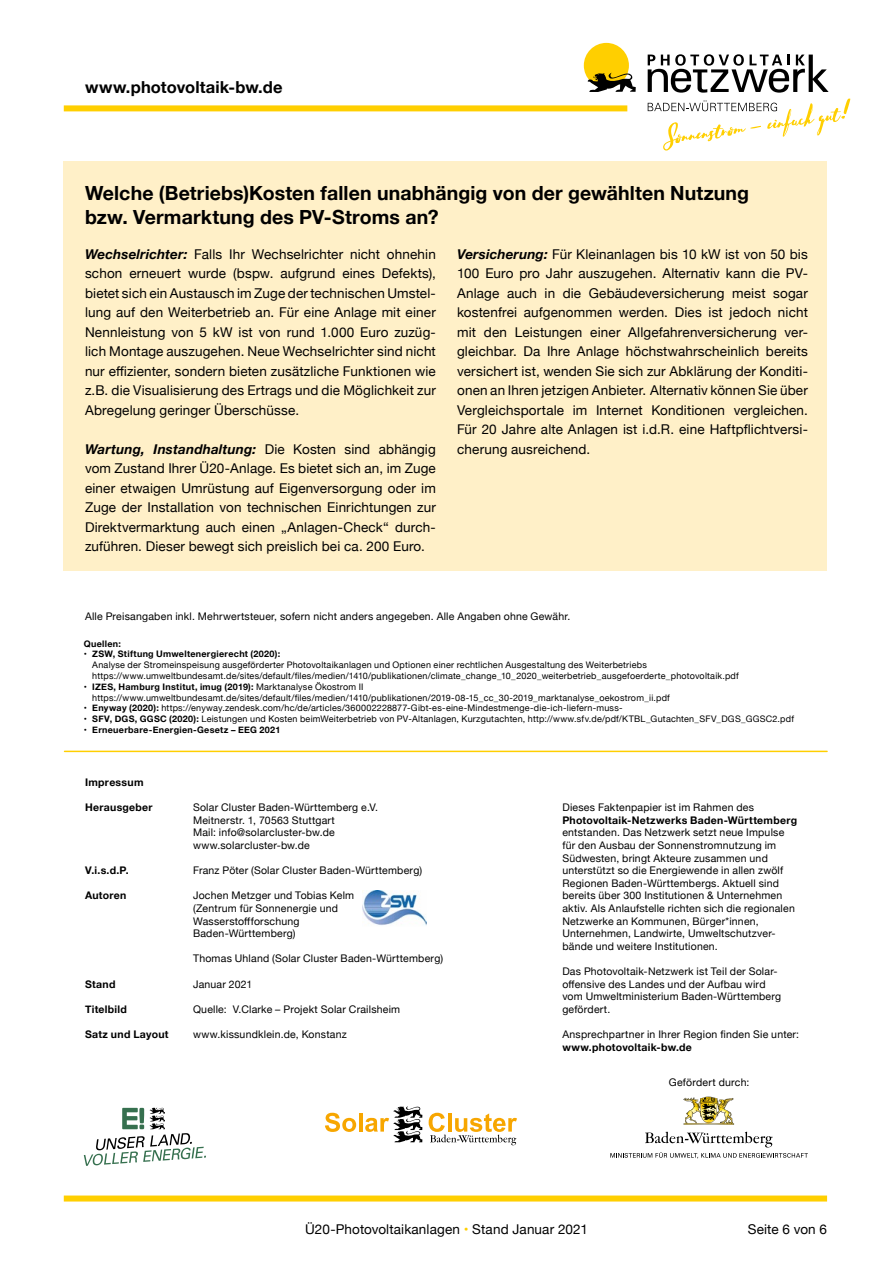
<style>
.page{position:relative;width:893px;height:1263px;background:#fff}
.page>*{position:absolute;margin:0;border:0;box-sizing:border-box;transform-origin:0 0}
.t1{font:700 19.5px/23.4px "Helvetica Neue";letter-spacing:.005em;color:#000}
.t2{font:700 16.5px "Helvetica Neue";letter-spacing:.005em;color:#000}
.t3{font:13.5px/19.5px "Helvetica Neue";letter-spacing:.01em;color:#000;text-align:justify}
.t4{font:10.5px/12.6px "Helvetica Neue";letter-spacing:.02em;color:#000}
.t5{font:700 10.5px "Helvetica Neue";letter-spacing:.025em;color:#000}
.t6{font:9px/10.8px "Helvetica Neue";letter-spacing:.025em;color:#000}
.t7{font:700 9px "Helvetica Neue";letter-spacing:.03em;color:#000}
.s1{font-weight:700;font-style:italic}
.s2{font-weight:700}
.s3{color:#ffcf00}
</style>
<div class="page">
<div style="left:67px;top:105px;width:557px;height:6px;background:#ffcf00"></div>
<div style="left:584px;top:43px;width:45px;height:45px;background:#ffcf00;border-radius:50%"></div>
<svg style="left:588px;top:73px;width:48px;height:19px"></svg>
<svg style="left:648px;top:54px;width:181px;height:39px"></svg>
<svg style="left:648px;top:99px;width:202px;height:52px"></svg>
<div style="left:67px;top:1195px;width:757px;height:6px;background:#ffcf00"></div>
<div style="left:64px;top:161px;width:763px;height:410px;background:#fff0c8"></div>
<svg style="left:325px;top:1113px;width:31px;height:19px"></svg>
<hr style="left:359px;top:1113px;width:3px;height:18px;background:#f7a600">
<svg style="left:429px;top:1113px;width:88px;height:32px"></svg>
<svg style="left:365px;top:1106px;width:57px;height:36px"></svg>
<svg style="left:683px;top:1097px;width:51px;height:28px"></svg>
<svg style="left:610px;top:1132px;width:198px;height:26px"></svg>
<svg style="left:84px;top:1107px;width:122px;height:59px"></svg>
<hr style="left:65px;top:751px;width:762px;height:1px;background:#ffcf00">
<img style="left:363px;top:890px;width:64px;height:36px">
<p class="t2" style="left:85px;top:74px;width:199px">www.photovoltaik-bw.de</p>
<h1 class="t1" style="left:85px;top:182px;width:666px">Welche (Betriebs)Kosten fallen unabhängig von der gewählten Nutzung bzw. Vermarktung des PV-Stroms an?</h1>
<p class="t3" style="left:85px;top:245px;width:352px"><span class="s1">Wechselrichter:</span> Falls Ihr Wechselrichter nicht ohnehin schon erneuert wurde (bspw. aufgrund eines Defekts), bietet sich ein Austausch im Zuge der technischen Umstel&shy;lung auf den Weiterbetrieb an. Für eine Anlage mit einer Nennleistung von 5 kW ist von rund 1.000 Euro zuzüg&shy;lich Montage auszugehen. Neue Wechselrichter sind nicht nur effizienter, sondern bieten zusätzliche Funktionen wie z.B. die Visualisierung des Ertrags und die Möglichkeit zur Abregelung geringer Überschüsse.</p>
<p class="t3" style="left:85px;top:440px;width:352px"><span class="s1">Wartung, Instandhaltung:</span> Die Kosten sind abhängig vom Zustand Ihrer Ü20-Anlage. Es bietet sich an, im Zuge einer etwaigen Umrüstung auf Eigenversorgung oder im Zuge der Installation von technischen Einrichtungen zur Direktvermarktung auch einen „Anlagen-Check“ durch&shy;zuführen. Dieser bewegt sich preislich bei ca. 200 Euro.</p>
<p class="t3" style="left:457px;top:245px;width:352px"><span class="s1">Versicherung:</span> Für Kleinanlagen bis 10 kW ist von 50 bis 100 Euro pro Jahr auszugehen. Alternativ kann die PV-Anlage auch in die Gebäudeversicherung meist sogar kostenfrei aufgenommen werden. Dies ist jedoch nicht mit den Leistungen einer Allgefahrenversicherung ver&shy;gleichbar. Da Ihre Anlage höchstwahrscheinlich bereits versichert ist, wenden Sie sich zur Abklärung der Konditi&shy;onen an Ihren jetzigen Anbieter. Alternativ können Sie über Vergleichsportale im Internet Konditionen vergleichen.<br>Für 20 Jahre alte Anlagen ist i.d.R. eine Haftpflichtversi&shy;cherung ausreichend.</p>
<p class="t4" style="left:85px;top:610px;width:487px">Alle Preisangaben inkl. Mehrwertsteuer, sofern nicht anders angegeben. Alle Angaben ohne Gewähr.</p>
<p class="t7" style="left:84px;top:636px;width:39px">Quellen:</p>
<p class="t7" style="left:84px;top:647px;width:198px">• ZSW, Stiftung Umweltenergierecht (2020):</p>
<p class="t6" style="left:92px;top:660px;width:648px">Analyse der Stromeinspeisung ausgeförderter Photovoltaikanlagen und Optionen einer rechtlichen Ausgestaltung des Weiterbetriebs https://www.umweltbundesamt.de/sites/default/files/medien/1410/publikationen/climate_change_10_2020_weiterbetrieb_ausgefoerderte_photovoltaik.pdf</p>
<p class="t6" style="left:92px;top:682px;width:579px;text-indent:-9px"><span class="s2">• IZES, Hamburg Institut, imug (2019):</span> Marktanalyse Ökostrom II https://www.umweltbundesamt.de/sites/default/files/medien/1410/publikationen/2019-08-15_cc_30-2019_marktanalyse_oekostrom_ii.pdf</p>
<p class="t6" style="left:84px;top:703px;width:540px"><span class="s2">• Enyway (2020):</span> https://enyway.zendesk.com/hc/de/articles/360002228877-Gibt-es-eine-Mindestmenge-die-ich-liefern-muss-</p>
<p class="t6" style="left:84px;top:714px;width:712px"><span class="s2">• SFV, DGS, GGSC (2020):</span> Leistungen und Kosten beimWeiterbetrieb von PV-Altanlagen, Kurzgutachten, http://www.sfv.de/pdf/KTBL_Gutachten_SFV_DGS_GGSC2.pdf</p>
<p class="t7" style="left:84px;top:723px;width:198px">• Erneuerbare-Energien-Gesetz – EEG 2021</p>
<p class="t5" style="left:85px;top:774px;width:60px">Impressum</p>
<p class="t5" style="left:85px;top:799px;width:69px">Herausgeber</p>
<p class="t4" style="left:193px;top:802px;width:187px">Solar Cluster Baden-Württemberg e.V.<br>Meitnerstr. 1, 70563 Stuttgart<br>Mail: info@solarcluster-bw.de www.solarcluster-bw.de</p>
<p class="t5" style="left:85px;top:862px;width:45px">V.i.s.d.P.</p>
<p class="t4" style="left:193px;top:865px;width:231px">Franz Pöter (Solar Cluster Baden-Württemberg)</p>
<p class="t5" style="left:85px;top:887px;width:43px">Autoren</p>
<p class="t4" style="left:193px;top:890px;width:163px">Jochen Metzger und Tobias Kelm (Zentrum für Sonnenergie und<br>Wasserstoffforschung<br>Baden-Württemberg)</p>
<p class="t4" style="left:193px;top:953px;width:252px">Thomas Uhland (Solar Cluster Baden-Württemberg)</p>
<p class="t5" style="left:85px;top:976px;width:32px">Stand</p>
<p class="t4" style="left:193px;top:978px;width:61px">Januar 2021</p>
<p class="t5" style="left:85px;top:1001px;width:43px">Titelbild</p>
<p class="t4" style="left:193px;top:1003px;width:209px">Quelle: V.Clarke – Projekt Solar Crailsheim</p>
<p class="t5" style="left:85px;top:1026px;width:85px">Satz und Layout</p>
<p class="t4" style="left:193px;top:1029px;width:155px">www.kissundklein.de, Konstanz</p>
<p class="t4" style="left:562px;top:802px;width:193px">Dieses Faktenpapier ist im Rahmen des</p>
<p class="t5" style="left:562px;top:812px;width:236px">Photovoltaik-Netzwerks Baden-Württemberg</p>
<p class="t4" style="left:562px;top:827px;width:234px">entstanden. Das Netzwerk setzt neue Impulse für den Ausbau der Sonnenstromnutzung im Südwesten, bringt Akteure zusammen und unterstützt so die Energiewende in allen zwölf Regionen Baden-Württembergs. Aktuell sind bereits über 300 Institutionen &amp; Unternehmen aktiv. Als Anlaufstelle richten sich die regionalen Netzwerke an Kommunen, Bürger*innen, Unternehmen, Landwirte, Umweltschutzver&shy;bände und weitere Institutionen.</p>
<p class="t4" style="left:562px;top:965px;width:220px">Das Photovoltaik-Netzwerk ist Teil der Solar&shy;offensive des Landes und der Aufbau wird vom Umweltministerium Baden-Württemberg gefördert.</p>
<p class="t4" style="left:562px;top:1028px;width:238px">Ansprechpartner in Ihrer Region finden Sie unter:</p>
<p class="t5" style="left:562px;top:1038px;width:131px">www.photovoltaik-bw.de</p>
<p class="t4" style="left:669px;top:1077px;width:82px">Gefördert durch:</p>
<p class="t3" style="left:305px;top:1220px;width:284px">Ü20-Photovoltaikanlagen <span class="s3">•</span> Stand Januar 2021</p>
<p class="t3" style="left:748px;top:1220px;width:81px">Seite 6 von 6</p>
</div>
